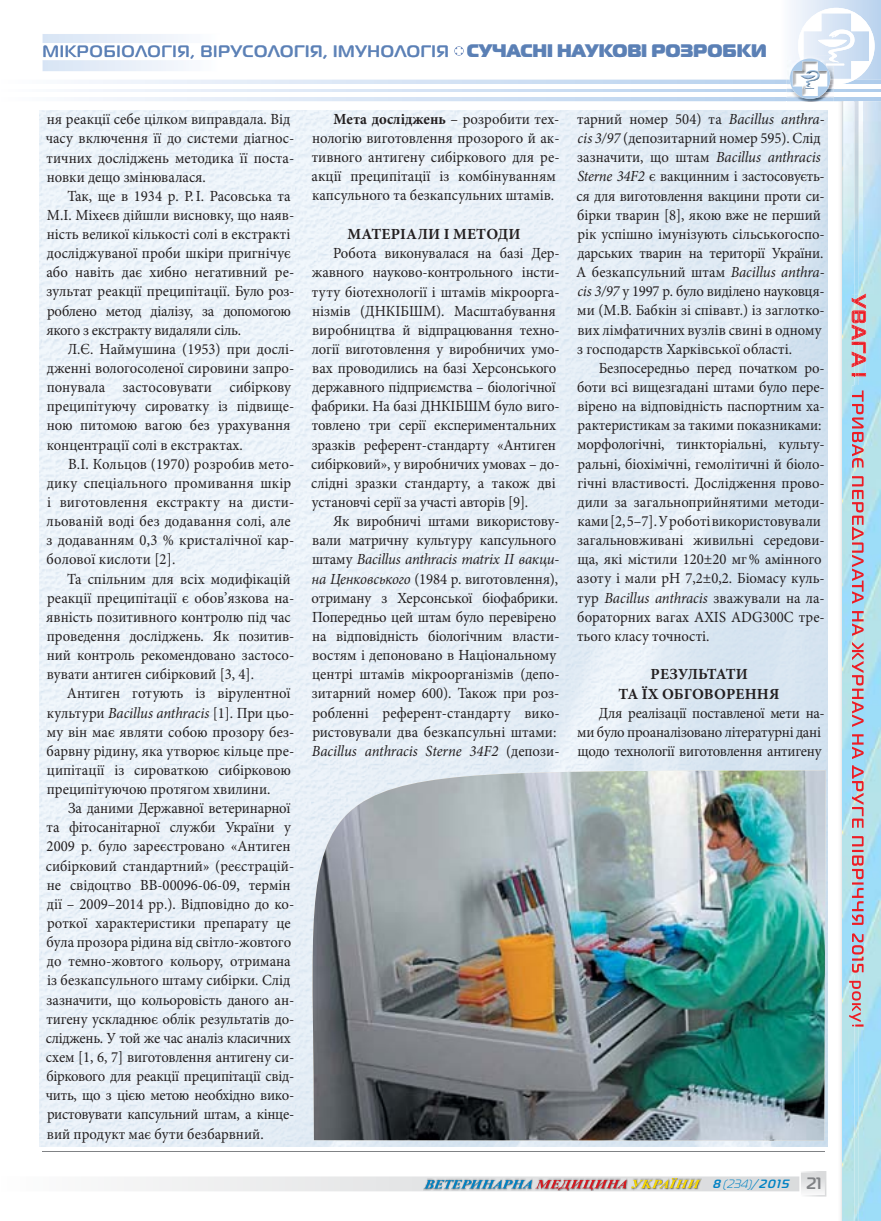
<style>
.page{position:relative;width:881px;height:1221px;background:#fff}
.page>*{position:absolute;margin:0;border:0;box-sizing:border-box;transform-origin:0 0}
.t1{font:18px "Magistral Black C";color:#82a0cb}
.t2{font:700 16.5px "Magistral C";letter-spacing:.05em;color:#82a0cb}
.t3{font:15.45px/19.2px "Minion Pro";color:#231f20;scale:.95 1}
.t4{font:15.45px/19.2px "Minion Pro";letter-spacing:-.02em;color:#231f20;scale:.95 1}
.t5{font:700 15.45px/19.2px "Minion Pro";letter-spacing:.01em;color:#231f20;text-align:center}
.t6{font:italic 700 12px "Magistral C";color:#0082c4}
.s1{font-style:italic}
.s2{font-weight:700}
.s3{font-weight:400}
.s4{font-style:normal;font-size:16.5px;color:#808285}
</style>
<div class="page">
<img style="left:840px;top:102px;width:40px;height:1118px">
<hr style="left:43px;top:1151px;width:781px;height:1px;background:#808285">
<svg style="left:124px;top:1171px;width:702px;height:25px"></svg>
<img style="left:40px;top:111px;width:786px;height:1035px">
<svg style="left:42px;top:0;width:838px;height:102px"></svg>
<img style="left:854px;top:101px;width:8px;height:1119px">
<img style="left:851px;top:293px;width:14px;height:1px">
<svg style="left:851px;top:294px;width:14px;height:83px"></svg>
<img style="left:851px;top:385px;width:12px;height:589px">
<img style="left:854px;top:385px;width:4px;height:589px">
<img style="left:858px;top:385px;width:4px;height:589px">
<img style="left:848px;top:980px;width:6px;height:42px">
<img style="left:854px;top:980px;width:6px;height:42px">
<svg style="left:851px;top:1024px;width:12px;height:2px"></svg>
<div style="left:271px;top:770px;width:39px;height:370px;background:#e6eef6"></div>
<img style="left:310px;top:770px;width:515px;height:370px">
<p class="t2" style="left:43px;top:41px;width:407px">МІКРОБІОЛОГІЯ, ВІРУСОЛОГІЯ, ІМУНОЛОГІЯ</p>
<p class="t1" style="left:466px;top:39px;width:301px">СУЧАСНІ НАУКОВІ РОЗРОБКИ</p>
<p class="t3" style="left:46px;top:110px;width:263px">ня реакції себе цілком виправдала. Від часу включення її до системи діагнос&shy;тичних досліджень методика її поста&shy;новки дещо змінювалася.</p>
<p class="t3" style="left:46px;top:186px;width:262px;text-indent:21px">Так, ще в 1934 р. Р. І. Расовська та М.І. Міхеєв дійшли висновку, що наяв&shy;ність великої кількості солі в екстракті досліджуваної проби шкіри пригнічує або навіть дає хибно негативний ре&shy;зультат реакції преципітації. Було роз&shy;роблено метод діалізу, за допомогою якого з екстракту видаляли сіль.</p>
<p class="t3" style="left:47px;top:339px;width:262px;text-indent:21px">Л.Є. Наймушина (1953) при дослі&shy;дженні вологосоленої сировини запро&shy;понувала застосовувати сибіркову преципітуючу сироватку із підвище&shy;ною питомою вагою без урахування концентрації солі в екстрактах.</p>
<p class="t3" style="left:46px;top:454px;width:262px;text-indent:22px">В.І. Кольцов (1970) розробив мето&shy;дику спеціального промивання шкір і виготовлення екстракту на дисти&shy;льованій воді без додавання солі, але з до даванням 0,3 % кристалічної кар&shy;болової кислоти [2].</p>
<p class="t3" style="left:46px;top:569px;width:262px;text-indent:21px">Та спільним для всіх модифікацій реакції преципітації є обов’язкова на&shy;явність позитивного контролю під час проведення досліджень. Як позитив&shy;ний контроль рекомендовано застосо&shy;вувати антиген сибірковий [3, 4].</p>
<p class="t3" style="left:47px;top:684px;width:262px;text-indent:20px">Антиген готують із вірулентної культури <span class="s1">Bacillus anthracis</span> [1]. При цьо&shy;му він має являти собою прозору без&shy;барвну рідину, яка утворює кільце пре&shy;ципітації із сироваткою сибірковою преципітуючою протягом хвилини.</p>
<p class="t3" style="left:46px;top:798px;width:263px;text-indent:22px">За даними Державної ветеринарної та фітосанітарної служби України у 2009 р. було зареєстровано «Антиген сибірковий стандартний» (реєстрацій&shy;не свідоцтво ВВ-00096-06-09, термін дії – 2009–2014 рр.). Відповідно до ко&shy;роткої характеристики препарату це була прозора рідина від світло-жовтого до темно-жовтого кольору, отримана із безкапсульного штаму сибірки. Слід зазначити, що кольоровість даного ан&shy;тигену ускладнює облік результатів до&shy;сліджень. У той же час аналіз класичних схем [1, 6, 7] виготовлення анти гену си&shy;біркового для реакції преципітації свід&shy;чить, що з цією метою необхідно вико&shy;ристовувати капсульний штам, а кін це - вий продукт має бути безбарвний.</p>
<p class="t3" style="left:311px;top:109px;width:262px;text-indent:22px"><span class="s2">Мета досліджень</span> – розробити тех&shy;нологію виготовлення прозорого й ак&shy;тивного антигену сибіркового для ре&shy;акції преципітації із комбінуванням капсульного та безкапсульних штамів.</p>
<p class="t5" style="left:347px;top:224px;width:174px">МАТЕРІАЛИ І МЕТОДИ</p>
<p class="t3" style="left:311px;top:244px;width:263px;text-indent:22px">Робота виконувалася на базі Дер&shy;жавного науково-контрольного інсти&shy;туту біотехнології і штамів мікроорга&shy;нізмів (ДНКІБШМ). Масштабування ви робництва й відпрацювання техно&shy;логії виготовлення у виробничих умо&shy;вах проводились на базі Херсонського державного підприємства – біологічної фабрики. На базі ДНКІБШМ було виго&shy;товлено три серії експериментальних зразків референт-стандарту «Антиген сибірковий», у виробничих умовах – до&shy;слідні зразки стандарту, а також дві установчі серії за участі авторів [9].</p>
<p class="t3" style="left:311px;top:511px;width:262px;text-indent:22px">Як виробничі штами використову&shy;вали матричну культуру капсульного штаму <span class="s1">Bacillus anthracis matrix II вакци&shy;на Ценковського</span> (1984 р. виготовлення), отриману з Херсонської біофабрики.<br>По передньо цей штам було пере вірено на відповідність біологічним власти&shy;востям і депоновано в Національному центрі штамів мікроорганізмів (депо&shy;зитарний номер 600). Також при роз&shy;робленні референт-стандарту вико&shy;ристовували два безкапсульні штами:<br><span class="s1">Bacillus anthracis Sterne 34F2</span> (депози-</p>
<p class="t3" style="left:576px;top:110px;width:263px">тарний номер 504) та <span class="s1">Bacillus anthra&shy;cis 3/97</span> (депозитарний номер 595). Слід зазначити, що штам <span class="s1">Bacillus anthracis Sterne 34F2</span> є вакцинним і застосовуєть&shy;ся для виготовлення вакцини проти си&shy;бірки тварин [8], якою вже не перший рік успішно імунізують сіль сько гос по&shy;дарських тварин на території України.<br>А безкапсульний штам <span class="s1">Bacillus anthra&shy;cis 3/97</span> у 1997 р. було виділено науковця&shy;ми (М.В. Бабкін зі співавт.) із заглотко&shy;вих лімфатичних вузлів свині в од ному з господарств Харківської області.</p>
<p class="t3" style="left:576px;top:358px;width:262px;text-indent:22px">Безпосередньо перед початком ро&shy;боти всі вищезгадані штами було пере&shy;вірено на відповідність паспортним ха&shy;рактеристикам за такими показниками: морфологічні, тинкторіальні, культу&shy;ральні, біохімічні, гемолітичні й біоло&shy;гічні властивості. Дослідження прово&shy;дили за загальноприйнятими методи - ками [2, 5–7]. У роботі використовували загальновживані живильні середови&shy;ща, які містили 120±20 мг % амінного азоту і мали рН 7,2±0,2. Біомасу куль&shy;тур <span class="s1">Bacillus anthracis</span> зважували на ла&shy;бораторних вагах AXIS ADG300C тре&shy;тього класу точності.</p>
<p class="t5" style="left:618px;top:664px;width:163px">РЕЗУЛЬТАТИ<br>ТА ЇХ ОБГОВОРЕННЯ</p>
<p class="t4" style="left:577px;top:703px;width:262px;text-indent:22px">Для реалізації поставленої мети на&shy;ми було проаналізовано літературні дані щодо технології виготовлення антигену</p>
<p class="t6" style="left:712px;top:1176px;width:110px">8 <span class="s3">(234)</span>/2015 <span class="s4">2 1</span></p>
</div>
